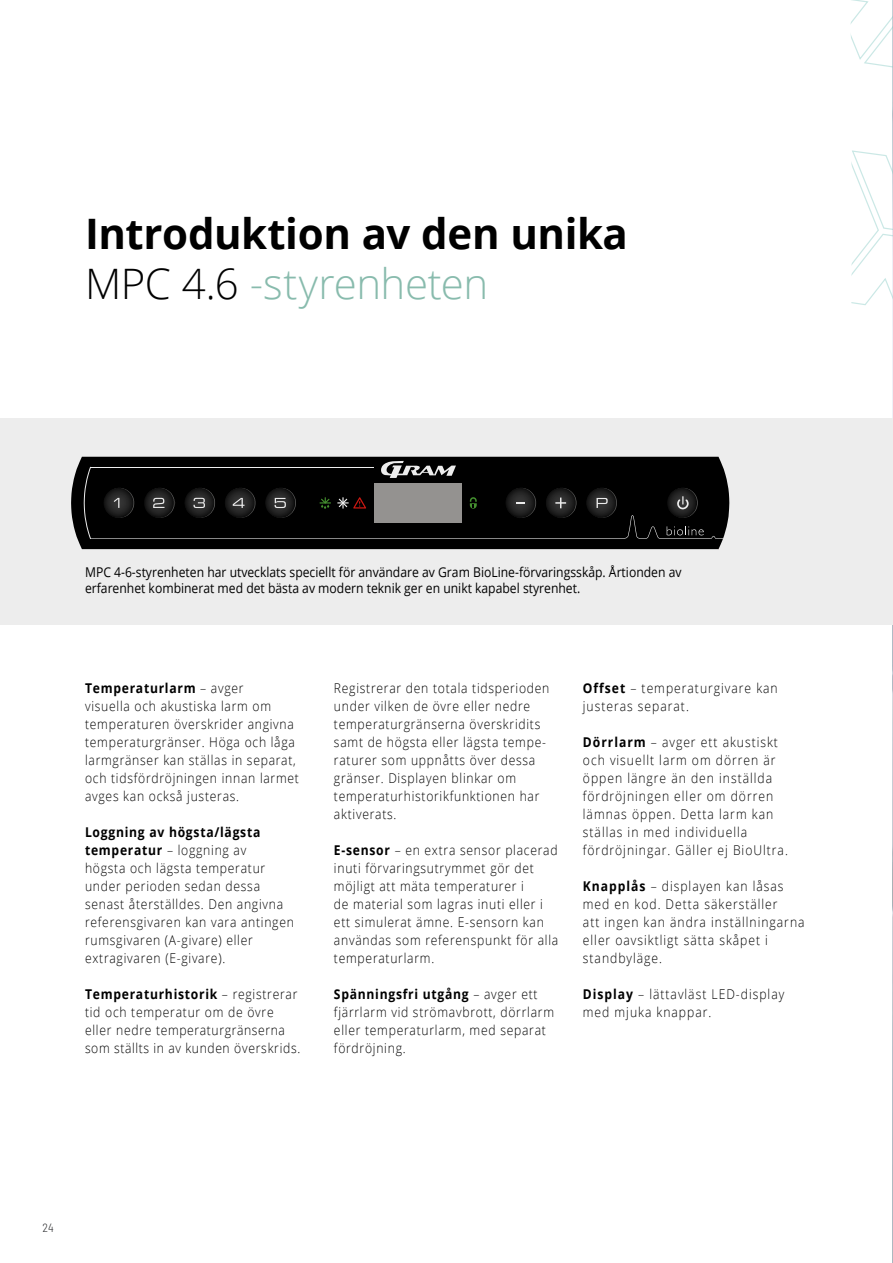
<style>
.page{position:relative;width:893px;height:1263px;background:#fff}
.page>*{position:absolute;margin:0;border:0;box-sizing:border-box;transform-origin:0 0}
.t1{font:700 42px/49.5px "Open Sans";letter-spacing:-.01em;color:#000}
.t2{font:300 13.5px/18px "Open Sans";letter-spacing:.06em;color:#000;scale:.9 1}
.t3{font:300 13.5px/18px "Open Sans";letter-spacing:.08em;color:#000;scale:.9 1}
.t4{font:13.5px/16.5px "Open Sans";color:#000;scale:.9 1}
.t5{font:300 semi-condensed 12px "Barlow";color:#303134}
.s1{font-weight:300}
.s2{font-weight:300;color:#88bbad}
.s3{font-weight:700}
</style>
<div class="page">
<img style="left:892px;top:625px;width:1px;height:638px">
<div style="left:0;top:418px;width:893px;height:207px;background:#ededed"></div>
<div style="left:71px;top:457px;width:658px;height:94px;background:#cbcbcb"></div>
<div style="left:71px;top:457px;width:658px;height:92px;background:#000"></div>
<svg style="left:84px;top:461px;width:639px;height:78px;background:#161616"></svg>
<svg style="left:850px;top:0;width:43px;height:418px"></svg>
<h1 class="t1" style="left:85px;top:208px;width:544px">Introduktion av den unika<br><span class="s1">MPC 4.6</span> <span class="s2">-styrenheten</span></h1>
<p class="t4" style="left:85px;top:563px;width:664px">MPC 4-6-styrenheten har utvecklats speciellt för användare av Gram BioLine-förvaringsskåp. Årtionden av erfarenhet kombinerat med det bästa av modern teknik ger en unikt kapabel styrenhet.</p>
<p class="t2" style="left:85px;top:679px;width:239px"><span class="s3">Temperaturlarm</span> – avger<br>visuella och akustiska larm om temperaturen överskrider angivna temperaturgränser. Höga och låga larmgränser kan ställas in separat, och tidsfördröjningen innan larmet avges kan också justeras.</p>
<p class="t2" style="left:85px;top:822px;width:234px"><span class="s3">Loggning av högsta/lägsta temperatur</span> – loggning av<br>högsta och lägsta temperatur under perioden sedan dessa senast återställdes. Den angivna referensgivaren kan vara antingen rumsgivaren (A-givare) eller extragivaren (E-givare).</p>
<p class="t2" style="left:85px;top:984px;width:241px"><span class="s3">Temperaturhistorik</span> – registrerar tid och temperatur om de övre eller nedre temperaturgränserna som ställts in av kunden överskrids.</p>
<p class="t2" style="left:334px;top:679px;width:241px">Registrerar den totala tidsperioden under vilken de övre eller nedre temperaturgränserna överskridits samt de högsta eller lägsta tempe&shy;raturer som uppnåtts över dessa gränser. Displayen blinkar om temperaturhistorikfunktionen har aktiverats.</p>
<p class="t2" style="left:334px;top:840px;width:251px"><span class="s3">E-sensor</span> – en extra sensor placerad inuti förvaringsutrymmet gör det möjligt att mäta temperaturer i<br>de material som lagras inuti eller i ett simulerat ämne. E-sensorn kan användas som referenspunkt för alla temperaturlarm.</p>
<p class="t2" style="left:334px;top:984px;width:246px"><span class="s3">Spänningsfri utgång</span> – avger ett fjärrlarm vid strömavbrott, dörrlarm eller temperaturlarm, med separat fördröjning.</p>
<p class="t3" style="left:583px;top:678px;width:218px"><span class="s3">Offset</span> – temperaturgivare kan justeras separat.</p>
<p class="t3" style="left:583px;top:732px;width:229px"><span class="s3">Dörrlarm</span> – avger ett akustiskt och visuellt larm om dörren är öppen längre än den inställda fördröjningen eller om dörren lämnas öppen. Detta larm kan ställas in med individuella fördröjningar. Gäller ej BioUltra.</p>
<p class="t3" style="left:583px;top:876px;width:248px"><span class="s3">Knapplås</span> – displayen kan låsas med en kod. Detta säkerställer<br>att ingen kan ändra inställningarna eller oavsiktligt sätta skåpet i standbyläge.</p>
<p class="t3" style="left:583px;top:985px;width:225px"><span class="s3">Display</span> – lättavläst LED-display med mjuka knappar.</p>
<p class="t5" style="left:43px;top:1219px;width:13px">24</p>
</div>
